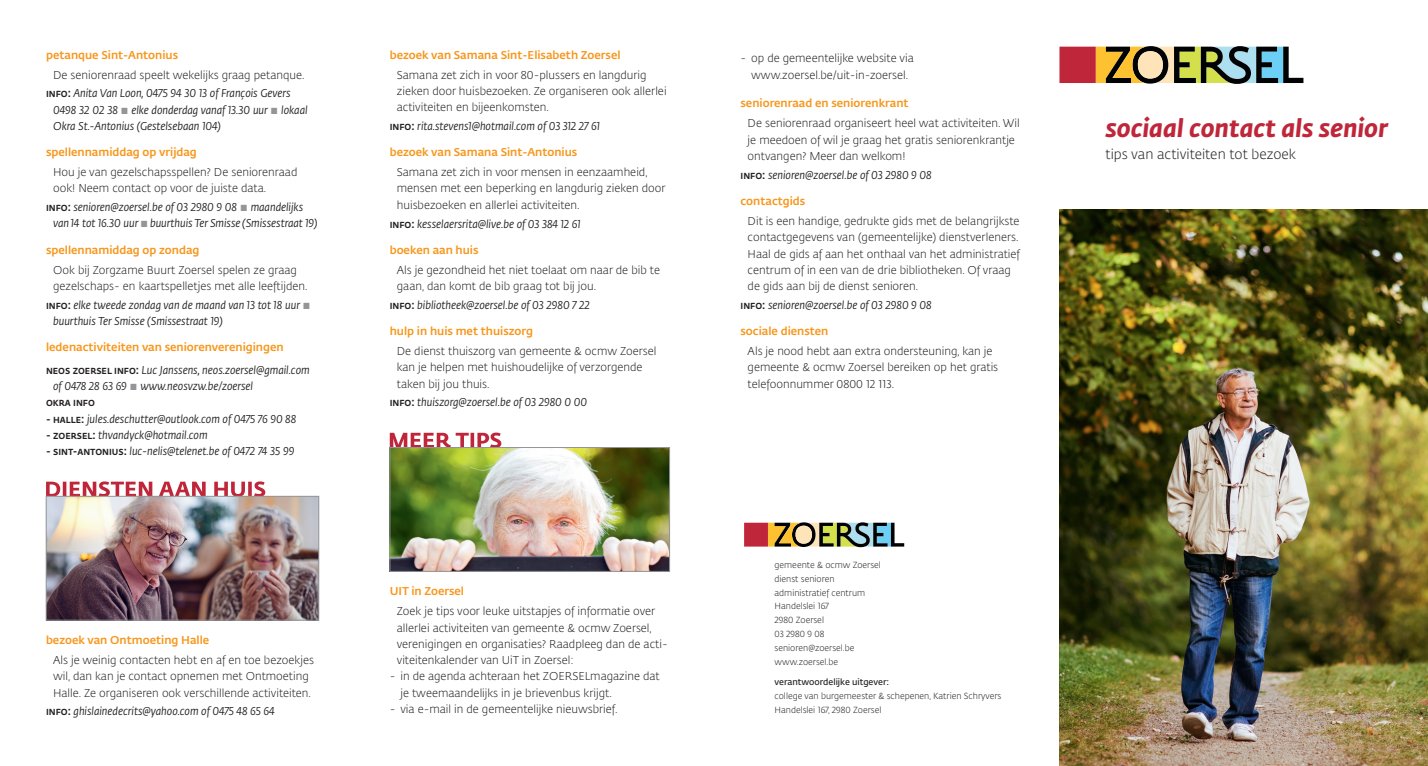
<style>
.page{position:relative;width:1428px;height:766px;background:#fff}
.page>*{position:absolute;margin:0;border:0;box-sizing:border-box;transform-origin:0 0}
.t1{font:italic 700 25px "Fedra Sans L";color:#bf263a}
.t2{font:300 13.75px "Fedra Sans L";color:#231f20}
.t3{font:300 11.25px/16.2px "Fedra Sans L";color:#231f20}
.t4{font:italic 11.25px/16.2px "Fedra Sans L";color:#231f20;scale:.95 1}
.t5{font:500 11.25px/22.5px "Fedra Sans L";color:#f7971d}
.t6{font:300 8.75px/13.8px "Fedra Sans L";color:#231f20}
.t7{font:600 8.75px "Fedra Sans L";color:#231f20}
.s1{font-weight:500}
.s2{font-weight:400;font-style:italic}
.s3{font-style:normal;color:#939598}
.s4{font-weight:500;font-style:normal}
.s5{color:#231f20}
.s6{font-weight:400;font-style:italic;color:#231f20}
</style>
<div class="page">
<div style="left:744px;top:522px;width:24px;height:24px;background:#bf263a"></div>
<svg style="left:768px;top:522px;width:136px;height:25px;background:#8b8f6c"></svg>
<img style="left:1059px;top:209px;width:369px;height:556px">
<svg style="left:46px;top:481px;width:219px;height:15px"></svg>
<img style="left:48px;top:498px;width:269px;height:120px">
<div style="left:46px;top:496px;width:273px;height:124px;border:1px solid #939598"></div>
<svg style="left:390px;top:432px;width:111px;height:15px"></svg>
<img style="left:392px;top:449px;width:276px;height:120px">
<div style="left:390px;top:447px;width:280px;height:124px;border:1px solid #939598"></div>
<div style="left:1059px;top:47px;width:37px;height:36px;background:#bf263a"></div>
<svg style="left:1096px;top:46px;width:207px;height:38px;background:#8a8d6b"></svg>
<p class="t5" style="left:46px;top:43px;width:134px">petanque Sint-Antonius</p>
<p class="t3" style="left:46px;top:65px;width:260px;line-height:18.8px;text-indent:7px">De seniorenraad speelt wekelijks graag petanque. <span class="s1">info:</span> <span class="s2">Anita Van Loon, 0475 94 30 13 of François Gevers</span></p>
<p class="t4" style="left:53px;top:101px;width:269px">0498 32 02 38 <span class="s3">▪</span> elke donderdag vanaf 13.30 uur <span class="s3">▪</span> lokaal<br>Okra St.-Antonius (Gestelsebaan 104)</p>
<p class="t5" style="left:46px;top:140px;width:152px">spellennamiddag op vrijdag</p>
<p class="t3" style="left:53px;top:164px;width:246px">Hou je van gezelschapsspellen? De seniorenraad ook! Neem contact op voor de juiste data.</p>
<p class="t4" style="left:53px;top:198px;width:280px;text-indent:-7px"><span class="s4">info:</span> senioren@zoersel.be of 03 2980 9 08 <span class="s3">▪</span> maandelijks van 14 tot 16.30 uur <span class="s3">▪</span> buurthuis Ter Smisse (Smissestraat 19)</p>
<p class="t5" style="left:46px;top:238px;width:155px">spellennamiddag op zondag</p>
<p class="t3" style="left:53px;top:261px;width:256px">Ook bij Zorgzame Buurt Zoersel spelen ze graag gezelschaps- en kaartspelletjes met alle leeftijden.</p>
<p class="t4" style="left:53px;top:296px;width:272px;text-indent:-7px"><span class="s4">info:</span> elke tweede zondag van de maand van 13 tot 18 uur <span class="s3">▪ </span>buurthuis Ter Smisse (Smissestraat 19)</p>
<p class="t5" style="left:46px;top:335px;width:265px">ledenactiviteiten van seniorenverenigingen <span class="s5">neos Zoersel info:</span> <span class="s6">Luc Janssens, neos.zoersel@gmail.com</span></p>
<p class="t4" style="left:46px;top:377px;width:219px;text-indent:7px">of 0478 28 63 69 <span class="s3">▪</span> www.neosvzw.be/zoersel<br><span class="s4">Okra info</span></p>
<p class="t4" style="left:46px;top:410px;width:265px"><span class="s4">- halle:</span> jules.deschutter@outlook.com of 0475 76 90 88</p>
<p class="t4" style="left:46px;top:426px;width:172px"><span class="s4">- Zoersel:</span> thvandyck@hotmail.com</p>
<p class="t4" style="left:46px;top:442px;width:263px"><span class="s4">- Sint-Antonius:</span> luc-nelis@telenet.be of 0472 74 35 99</p>
<p class="t5" style="left:46px;top:628px;width:165px">bezoek van Ontmoeting Halle</p>
<p class="t3" style="left:53px;top:651px;width:262px">Als je weinig contacten hebt en af en toe bezoekjes wil, dan kan je contact opnemen met Ontmoeting<br>Halle. Ze organiseren ook verschillende activiteiten.</p>
<p class="t4" style="left:46px;top:702px;width:242px"><span class="s4">info:</span> ghislainedecrits@yahoo.com of 0475 48 65 64</p>
<p class="t5" style="left:390px;top:43px;width:232px">bezoek van Samana Sint-Elisabeth Zoersel</p>
<p class="t3" style="left:397px;top:66px;width:271px">Samana zet zich in voor 80-plussers en langdurig zieken door huisbezoeken. Ze organiseren ook allerlei activiteiten en bijeenkomsten.</p>
<p class="t4" style="left:390px;top:117px;width:223px"><span class="s4">info:</span> rita.stevens1@hotmail.com of 03 312 27 61</p>
<p class="t5" style="left:390px;top:140px;width:189px">bezoek van Samana Sint-Antonius</p>
<p class="t3" style="left:397px;top:164px;width:270px">Samana zet zich in voor mensen in eenzaamheid, mensen met een beperking en langdurig zieken door huisbezoeken en allerlei activiteiten.</p>
<p class="t4" style="left:390px;top:215px;width:202px"><span class="s4">info:</span> kesselaersrita@live.be of 03 384 12 61</p>
<p class="t5" style="left:390px;top:238px;width:90px">boeken aan huis</p>
<p class="t3" style="left:397px;top:261px;width:265px">Als je gezondheid het niet toelaat om naar de bib te gaan, dan komt de bib graag tot bij jou.</p>
<p class="t4" style="left:390px;top:296px;width:212px"><span class="s4">info:</span> bibliotheek@zoersel.be of 03 2980 7 22</p>
<p class="t5" style="left:390px;top:319px;width:145px">hulp in huis met thuiszorg</p>
<p class="t3" style="left:397px;top:342px;width:261px">De dienst thuiszorg van gemeente &amp; ocmw Zoersel kan je helpen met huishoudelijke of verzorgende taken bij jou thuis.</p>
<p class="t4" style="left:390px;top:393px;width:209px"><span class="s4">info:</span> thuiszorg@zoersel.be of 03 2980 0 00</p>
<p class="t5" style="left:390px;top:579px;width:76px">UIT in Zoersel</p>
<p class="t3" style="left:397px;top:602px;width:272px">Zoek je tips voor leuke uitstapjes of informatie over allerlei activiteiten van gemeente &amp; ocmw Zoersel, verenigingen en organisaties? Raadpleeg dan de acti&shy;viteitenkalender van UiT in Zoersel:</p>
<p class="t3" style="left:400px;top:667px;width:261px;text-indent:-11px">- in de agenda achteraan het ZOERSELmagazine dat je tweemaandelijks in je brievenbus krijgt.</p>
<p class="t3" style="left:390px;top:700px;width:229px">- via e-mail in de gemeentelijke nieuwsbrief.</p>
<p class="t3" style="left:741px;top:50px;width:175px;text-align:center">- op de gemeentelijke website via www.zoersel.be/uit-in-zoersel.</p>
<p class="t5" style="left:741px;top:91px;width:170px">seniorenraad en seniorenkrant</p>
<p class="t3" style="left:748px;top:115px;width:274px">De seniorenraad organiseert heel wat activiteiten. Wil je meedoen of wil je graag het gratis seniorenkrantje ontvangen? Meer dan welkom!</p>
<p class="t4" style="left:741px;top:166px;width:203px"><span class="s4">info:</span> senioren@zoersel.be of 03 2980 9 08</p>
<p class="t5" style="left:741px;top:189px;width:66px">contactgids</p>
<p class="t3" style="left:748px;top:212px;width:274px">Dit is een handige, gedrukte gids met de belangrijkste contactgegevens van (gemeentelijke) dienstverleners.<br>Haal de gids af aan het onthaal van het administratief centrum of in een van de drie bibliotheken. Of vraag de gids aan bij de dienst senioren.</p>
<p class="t4" style="left:741px;top:296px;width:203px"><span class="s4">info:</span> senioren@zoersel.be of 03 2980 9 08</p>
<p class="t5" style="left:741px;top:319px;width:89px">sociale diensten</p>
<p class="t3" style="left:748px;top:342px;width:252px">Als je nood hebt aan extra ondersteuning, kan je gemeente &amp; ocmw Zoersel bereiken op het gratis telefoonnummer 0800 12 113.</p>
<p class="t6" style="left:775px;top:557px;width:108px">gemeente &amp; ocmw Zoersel dienst senioren administratief centrum<br>Handelslei 167<br>2980 Zoersel<br>03 2980 9 08 senioren@zoersel.be www.zoersel.be</p>
<p class="t7" style="left:775px;top:675px;width:116px">verantwoordelijke uitgever:</p>
<p class="t6" style="left:775px;top:688px;width:228px">college van burgemeester &amp; schepenen, Katrien Schryvers<br>Handelslei 167, 2980 Zoersel</p>
<h1 class="t1" style="left:1106px;top:108px;width:284px">sociaal contact als senior</h1>
<p class="t2" style="left:1106px;top:145px;width:192px">tips van activiteiten tot bezoek</p>
</div>
